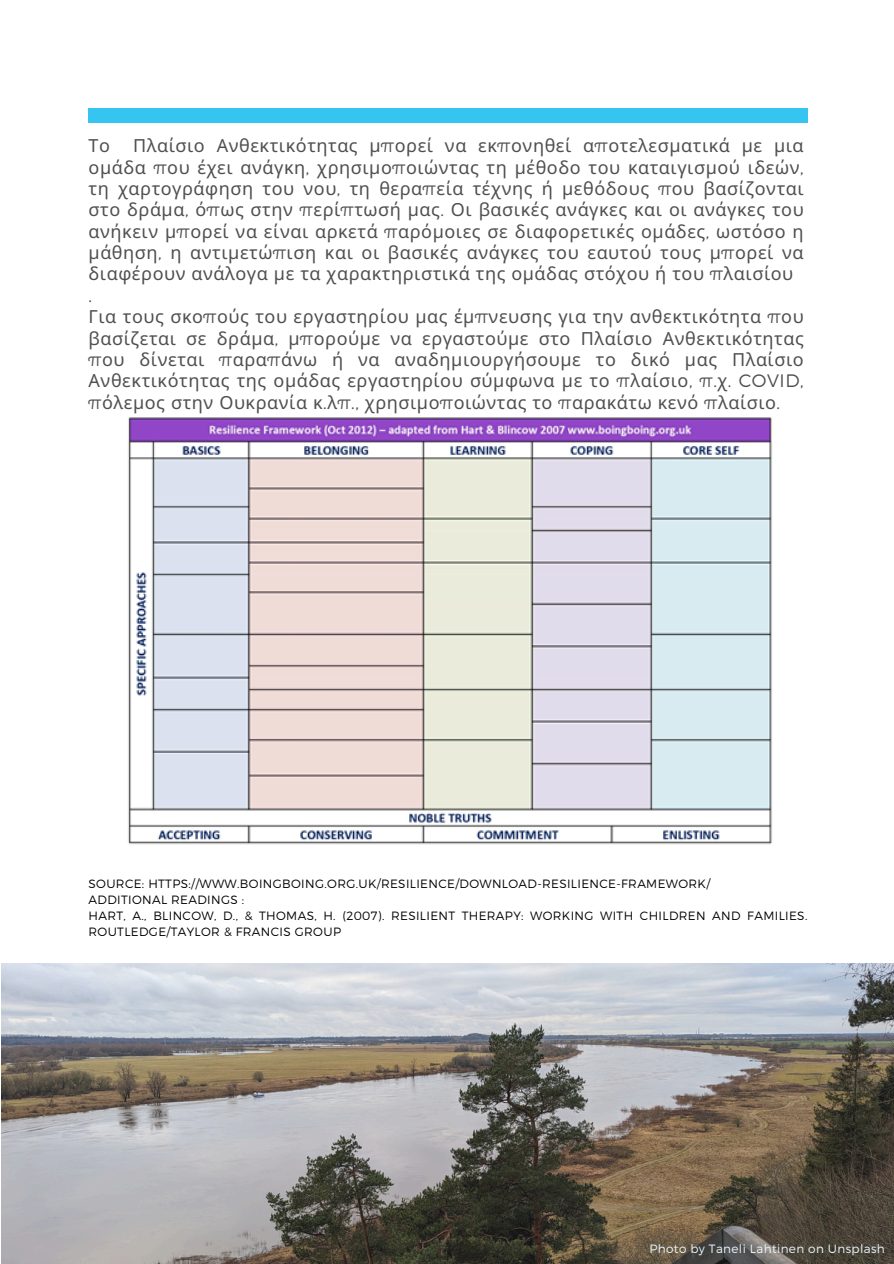
<style>
.page{position:relative;width:894px;height:1264px;background:#fff}
.page>*{position:absolute;margin:0;border:0;box-sizing:border-box;transform-origin:0 0}
.t1{font:18px/21.3px "Noto Sans";letter-spacing:.03em;color:#4f4f4f}
.t2{font:300 12px/16px "Montserrat";letter-spacing:.03em;color:#000}
.t3{font:300 12px "Montserrat";letter-spacing:.03em;color:#eaf8ff}
.s1{font-family:"Montserrat";font-weight:300}
</style>
<div class="page">
<div style="left:88px;top:108px;width:719px;height:15px;background:#36c5f1"></div>
<img style="left:1px;top:963px;width:892px;height:300px">
<img style="left:128px;top:417px;width:644px;height:428px">
<h1 class="t1" style="left:88px;top:134px;width:716px;text-indent:45px">Πλαίσιο Ανθεκτικότητας μ<span class="s1">π</span>ορεί να εκ<span class="s1">π</span>ονηθεί α<span class="s1">π</span>οτελεσματικά με μια ομάδα <span class="s1">π</span>ου έχει ανάγκη<span class="s1">,</span> χρησιμο<span class="s1">π</span>οιώντας τη μέθοδο του καταιγισμού ιδεών<span class="s1">, </span>τη χαρτογράφηση του νου<span class="s1">,</span> τη θερα<span class="s1">π</span>εία τέχνης ή μεθόδους <span class="s1">π</span>ου βασίζονται στο δράμα<span class="s1">,</span> ό<span class="s1">π</span>ως στην <span class="s1">π</span>ερί<span class="s1">π</span>τωσή μας<span class="s1">.</span> Οι βασικές ανάγκες και οι ανάγκες του ανήκειν μ<span class="s1">π</span>ορεί να είναι αρκετά <span class="s1">π</span>αρόμοιες σε διαφορετικές ομάδες<span class="s1">,</span> ωστόσο η μάθηση<span class="s1">,</span> η αντιμετώ<span class="s1">π</span>ιση και οι βασικές ανάγκες του εαυτού τους μ<span class="s1">π</span>ορεί να διαφέρουν ανάλογα με τα χαρακτηριστικά της ομάδας στόχου ή του <span class="s1">π</span>λαισίου<br><span class="s1">.<br></span>Για τους σκο<span class="s1">π</span>ούς του εργαστηρίου μας έμ<span class="s1">π</span>νευσης για την ανθεκτικότητα <span class="s1">π</span>ου βασίζεται σε δράμα<span class="s1">,</span> μ<span class="s1">π</span>ορούμε να εργαστούμε στο Πλαίσιο Ανθεκτικότητας <span class="s1">π</span>ου δίνεται <span class="s1">π</span>αρα<span class="s1">π</span>άνω ή να αναδημιουργήσουμε το δικό μας Πλαίσιο Ανθεκτικότητας της ομάδας εργαστηρίου σύμφωνα με το <span class="s1">π</span>λαίσιο<span class="s1">, π.</span>χ<span class="s1">. COVID,</span></h1>
<p class="t1" style="left:88px;top:391px;width:693px"><span class="s1">π</span>όλεμος στην Ουκρανία κ<span class="s1">.</span>λ<span class="s1">π.,</span> χρησιμο<span class="s1">π</span>οιώντας το <span class="s1">π</span>αρακάτω κενό <span class="s1">π</span>λαίσιο<span class="s1">.</span></p>
<h1 class="t1" style="left:88px;top:134px;width:23px">Το</h1>
<p class="t2" style="left:88px;top:875px;width:720px">SOURCE: HTTPS://WWW.BOINGBOING.ORG.UK/RESILIENCE/DOWNLOAD-RESILIENCE-FRAMEWORK/<br>ADDITIONAL READINGS :<br>HART, A., BLINCOW, D., &amp; THOMAS, H. (2007). RESILIENT THERAPY: WORKING WITH CHILDREN AND FAMILIES.<br>ROUTLEDGE/TAYLOR &amp; FRANCIS GROUP</p>
<h2 class="t3" style="left:649px;top:1240px;width:237px">Photo by Taneli Lahtinen on Unsplash</h2>
</div>
